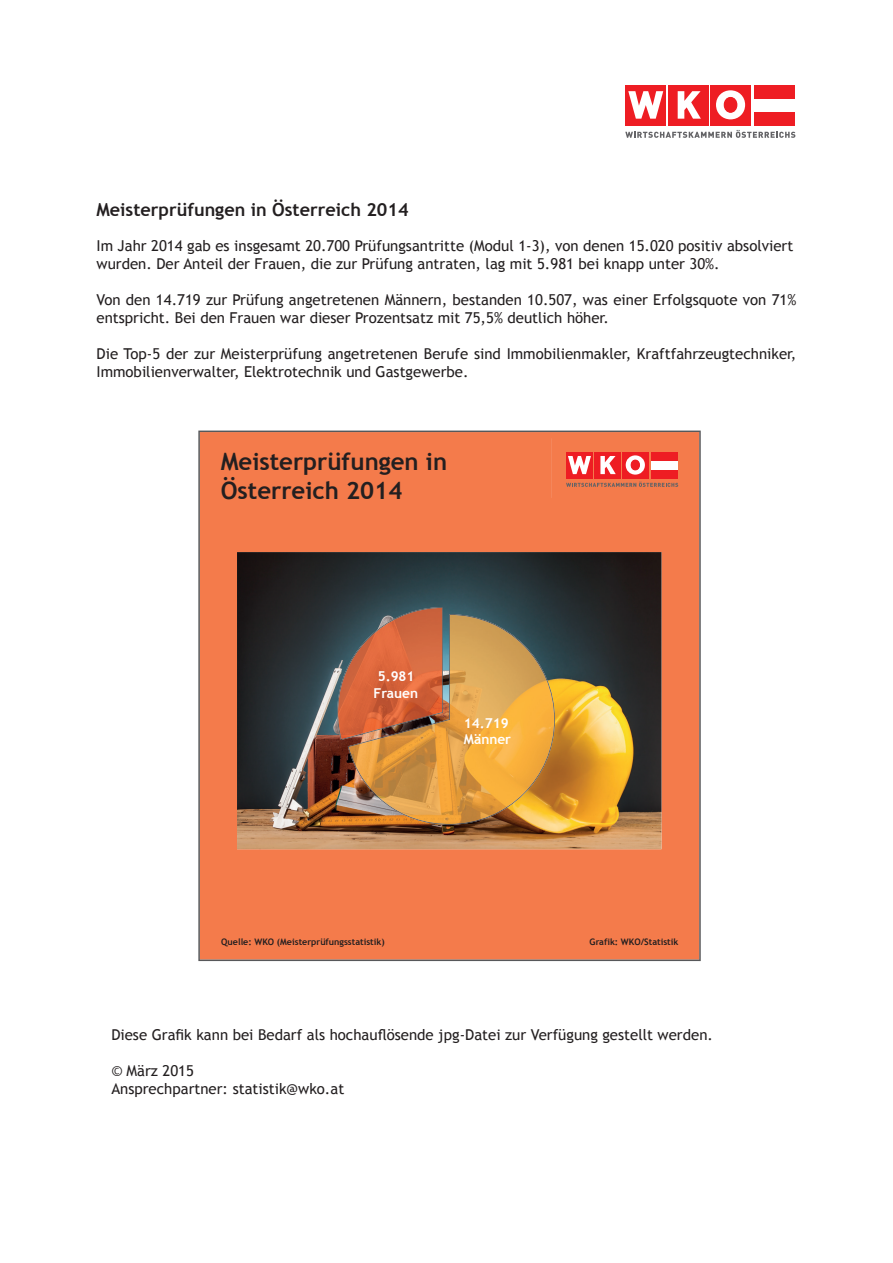
<style>
.page{position:relative;width:893px;height:1263px;background:#fff}
.page>*{position:absolute;margin:0;border:0;box-sizing:border-box;transform-origin:0 0}
.t1{font:700 24px/28.8px "Trebuchet MS";color:#231f20}
.t2{font:700 18px "Trebuchet MS";color:#231f20}
.t3{font:15px/18px "Trebuchet MS";color:#231f20}
.t4{font:700 13.65px/16.4px "Trebuchet MS";color:#fff}
.t5{font:700 9px "Trebuchet MS";color:#231f20}
</style>
<div class="page">
<div style="left:710px;top:85px;width:41px;height:40px;background:#ee1d23"></div>
<div style="left:668px;top:85px;width:40px;height:40px;background:#ee1d23"></div>
<svg style="left:625px;top:130px;width:170px;height:8px"></svg>
<svg style="left:678px;top:91px;width:23px;height:28px"></svg>
<div style="left:626px;top:85px;width:40px;height:40px;background:#ee1d23"></div>
<svg style="left:628px;top:91px;width:35px;height:28px"></svg>
<div style="left:755px;top:85px;width:40px;height:14px;background:#ee1d23"></div>
<div style="left:755px;top:112px;width:40px;height:13px;background:#ee1d23"></div>
<svg style="left:716px;top:90px;width:29px;height:29px"></svg>
<div style="left:724px;top:97px;width:13px;height:15px;background:#ee1d23;border-radius:50%"></div>
<div style="left:724px;top:97px;width:13px;height:16px;border:1px solid #ee1d23;border-radius:50%"></div>
<div style="left:198px;top:431px;width:503px;height:530px;background:#f47b4b"></div>
<img style="left:237px;top:552px;width:424px;height:297px">
<div style="left:552px;top:438px;width:127px;height:60px;background:#f47b4b"></div>
<div style="left:651px;top:461px;width:27px;height:9px;background:#fff"></div>
<div style="left:622px;top:452px;width:27px;height:27px;background:#ee1d23"></div>
<div style="left:594px;top:452px;width:27px;height:27px;background:#ee1d23"></div>
<svg style="left:566px;top:482px;width:112px;height:5px"></svg>
<svg style="left:600px;top:456px;width:16px;height:18px"></svg>
<div style="left:566px;top:452px;width:27px;height:27px;background:#ee1d23"></div>
<svg style="left:568px;top:456px;width:23px;height:18px"></svg>
<div style="left:651px;top:452px;width:27px;height:9px;background:#ee1d23"></div>
<div style="left:651px;top:470px;width:27px;height:9px;background:#ee1d23"></div>
<svg style="left:626px;top:455px;width:19px;height:20px"></svg>
<div style="left:631px;top:460px;width:8px;height:10px;background:#ee1d23;border-radius:50%"></div>
<div style="left:631px;top:460px;width:9px;height:10px;border:1px solid #ee1d23;border-radius:50%"></div>
<img style="left:337px;top:607px;width:106px;height:133px">
<img style="left:348px;top:614px;width:207px;height:211px">
<p class="t2" style="left:97px;top:199px;width:314px">Meisterprüfungen in Österreich 2014</p>
<p class="t3" style="left:97px;top:237px;width:698px">Im Jahr 2014 gab es insgesamt 20.700 Prüfungsantritte (Modul 1-3), von denen 15.020 positiv absolviert wurden. Der Anteil der Frauen, die zur Prüfung antraten, lag mit 5.981 bei knapp unter 30%.</p>
<p class="t3" style="left:97px;top:291px;width:701px">Von den 14.719 zur Prüfung angetretenen Männern, bestanden 10.507, was einer Erfolgsquote von 71% entspricht. Bei den Frauen war dieser Prozentsatz mit 75,5% deutlich höher.</p>
<p class="t3" style="left:97px;top:345px;width:701px">Die Top-5 der zur Meisterprüfung angetretenen Berufe sind Immobilienmakler, Kraftfahrzeugtechniker,<br>Immobilienverwalter, Elektrotechnik und Gastgewerbe.</p>
<h1 class="t1" style="left:221px;top:447px;width:228px">Meisterprüfungen in<br>Österreich 2014</h1>
<p class="t4" style="left:374px;top:668px;width:46px;text-align:center">5.981<br>Frauen</p>
<p class="t4" style="left:464px;top:715px;width:49px">14.719<br>Männer</p>
<p class="t5" style="left:221px;top:936px;width:165px">Quelle: WKO (Meisterprüfungsstatistik)</p>
<p class="t5" style="left:590px;top:936px;width:90px">Grafik: WKO/Statistik</p>
<p class="t3" style="left:111px;top:1025px;width:603px">Diese Grafik kann bei Bedarf als hochauflösende jpg-Datei zur Verfügung gestellt werden.</p>
<p class="t3" style="left:111px;top:1061px;width:234px">© März 2015<br>Ansprechpartner: statistik@wko.at</p>
</div>
